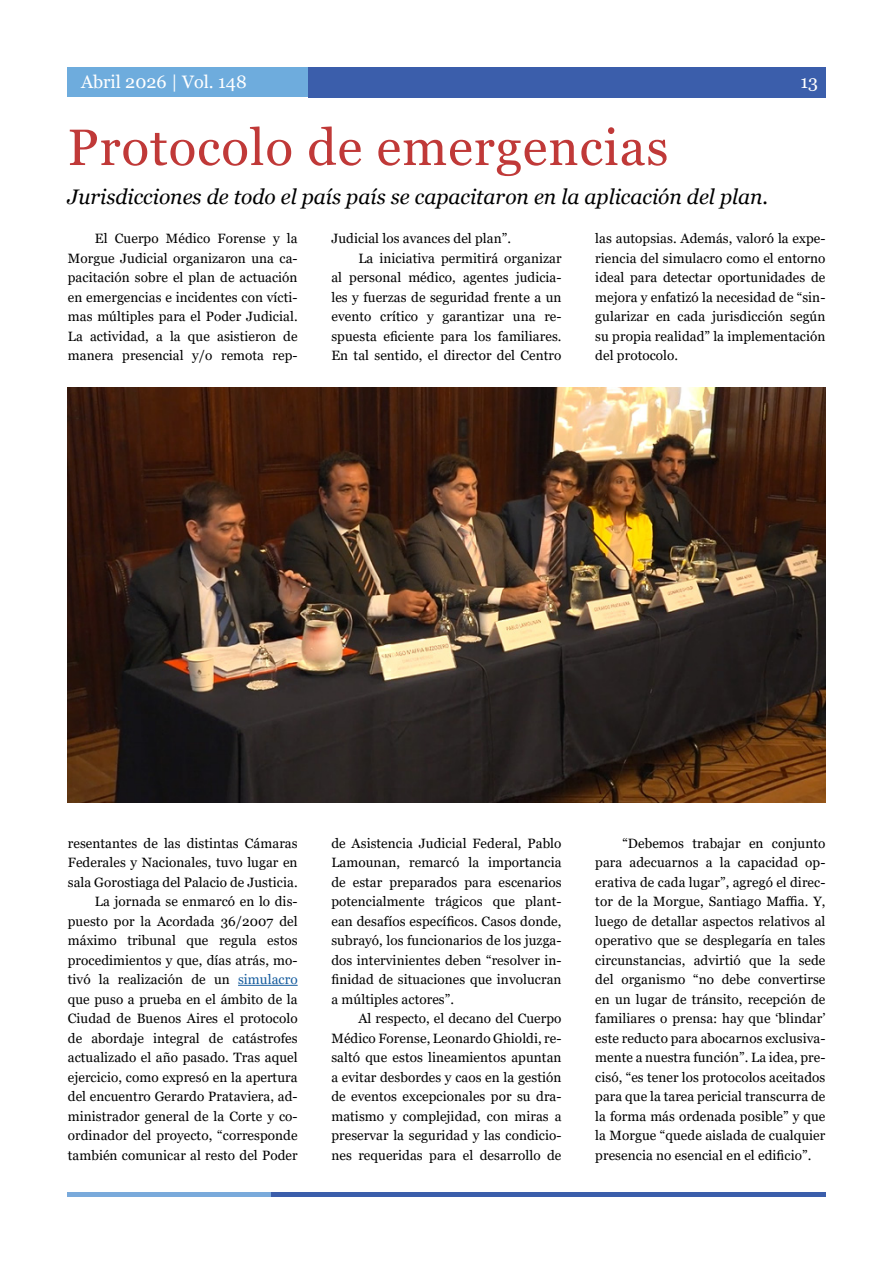
<style>
.page{position:relative;width:893px;height:1263px;background:#fff}
.page>*{position:absolute;margin:0;border:0;box-sizing:border-box;transform-origin:0 0}
.Title_Large{font:51px "Georgia";letter-spacing:.02em;color:#c03938}
.Title_Large-2{font:italic 21px "Georgia";color:#000001}
.Newsletter_Name{font:18px "Georgia";color:#fff}
.párrafo{font:13.5px/19.5px "Georgia";letter-spacing:.005em;color:#000001;text-align:justify}
.s1{color:#175d9e}
</style>
<div class="page">
<div style="left:308px;top:67px;width:517px;height:30px;background:#3b5eab"></div>
<div style="left:68px;top:67px;width:240px;height:30px;background:#6eacdd"></div>
<div style="left:271px;top:1192px;width:554px;height:5px;background:#3b5eab"></div>
<div style="left:68px;top:1192px;width:203px;height:5px;background:#7aaadb"></div>
<hr style="left:238px;top:985px;width:60px;height:1px;background:#175d9e">
<img style="left:68px;top:387px;width:757px;height:416px">
<p class="Newsletter_Name" style="left:81px;top:71px;width:167px">Abril 2026 | Vol. 148</p>
<p class="Newsletter_Name" style="left:800px;top:71px;width:19px">13</p>
<p class="Title_Large" style="left:68px;top:117px;width:602px">Protocolo de emergencias</p>
<p class="Title_Large-2" style="left:68px;top:184px;width:702px">Jurisdicciones de todo el país país se capacitaron en la aplicación del plan.</p>
<p class="párrafo" style="left:68px;top:229px;width:231px;text-indent:27px">El Cuerpo Médico Forense y la Morgue Judicial organizaron una ca&shy;pacitación sobre el plan de actuación en emergencias e incidentes con vícti&shy;mas múltiples para el Poder Judicial.<br>La actividad, a la que asistieron de manera presencial y/o remota rep-</p>
<p class="párrafo" style="left:331px;top:229px;width:181px">Judicial los avances del plan”.</p>
<p class="párrafo" style="left:331px;top:248px;width:232px;text-indent:27px">La iniciativa permitirá organizar al personal médico, agentes judicia&shy;les y fuerzas de seguridad frente a un evento crítico y garantizar una re&shy;spuesta eficiente para los familiares.<br>En tal sentido, el director del Centro</p>
<p class="párrafo" style="left:595px;top:229px;width:232px">las autopsias. Además, valoró la expe&shy;riencia del simulacro como el entorno ideal para detectar oportunidades de mejora y enfatizó la necesidad de “sin&shy;gularizar en cada jurisdicción según su propia realidad” la implementación del protocolo.</p>
<p class="párrafo" style="left:68px;top:833px;width:231px">resentantes de las distintas Cámaras Federales y Nacionales, tuvo lugar en sala Gorostiaga del Palacio de Justicia.</p>
<p class="párrafo" style="left:68px;top:892px;width:231px;text-indent:27px">La jornada se enmarcó en lo dis&shy;puesto por la Acordada 36/2007 del máximo tribunal que regula estos procedimientos y que, días atrás, mo&shy;tivó la realización de un <span class="s1">simulacro </span>que puso a prueba en el ámbito de la Ciudad de Buenos Aires el protocolo de abordaje integral de catástrofes actualizado el año pasado. Tras aquel ejercicio, como expresó en la apertura del encuentro Gerardo Prataviera, ad&shy;ministrador general de la Corte y co&shy;ordinador del proyecto, “corresponde también comunicar al resto del Poder</p>
<p class="párrafo" style="left:331px;top:833px;width:232px">de Asistencia Judicial Federal, Pablo Lamounan, remarcó la importancia de estar preparados para escenarios potencialmente trágicos que plant&shy;ean desafíos específicos. Casos donde, subrayó, los funcionarios de los juzga&shy;dos intervinientes deben “resolver in&shy;finidad de situaciones que involucran a múltiples actores”.</p>
<p class="párrafo" style="left:331px;top:1009px;width:232px;text-indent:27px">Al respecto, el decano del Cuerpo Médico Forense, Leonardo Ghioldi, re&shy;saltó que estos lineamientos apuntan a evitar desbordes y caos en la gestión de eventos excepcionales por su dra&shy;matismo y complejidad, con miras a preservar la seguridad y las condicio&shy;nes requeridas para el desarrollo de</p>
<p class="párrafo" style="left:595px;top:833px;width:232px;text-indent:27px">“Debemos trabajar en conjunto para adecuarnos a la capacidad op&shy;erativa de cada lugar”, agregó el direc&shy;tor de la Morgue, Santiago Maffia. Y, luego de detallar aspectos relativos al operativo que se desplegaría en tales circunstancias, advirtió que la sede del organismo “no debe convertirse en un lugar de tránsito, recepción de familiares o prensa: hay que ‘blindar’ este reducto para abocarnos exclusiva&shy;mente a nuestra función”. La idea, pre&shy;cisó, “es tener los protocolos aceitados para que la tarea pericial transcurra de la forma más ordenada posible” y que la Morgue “quede aislada de cualquier presencia no esencial en el edificio”.</p>
</div>
